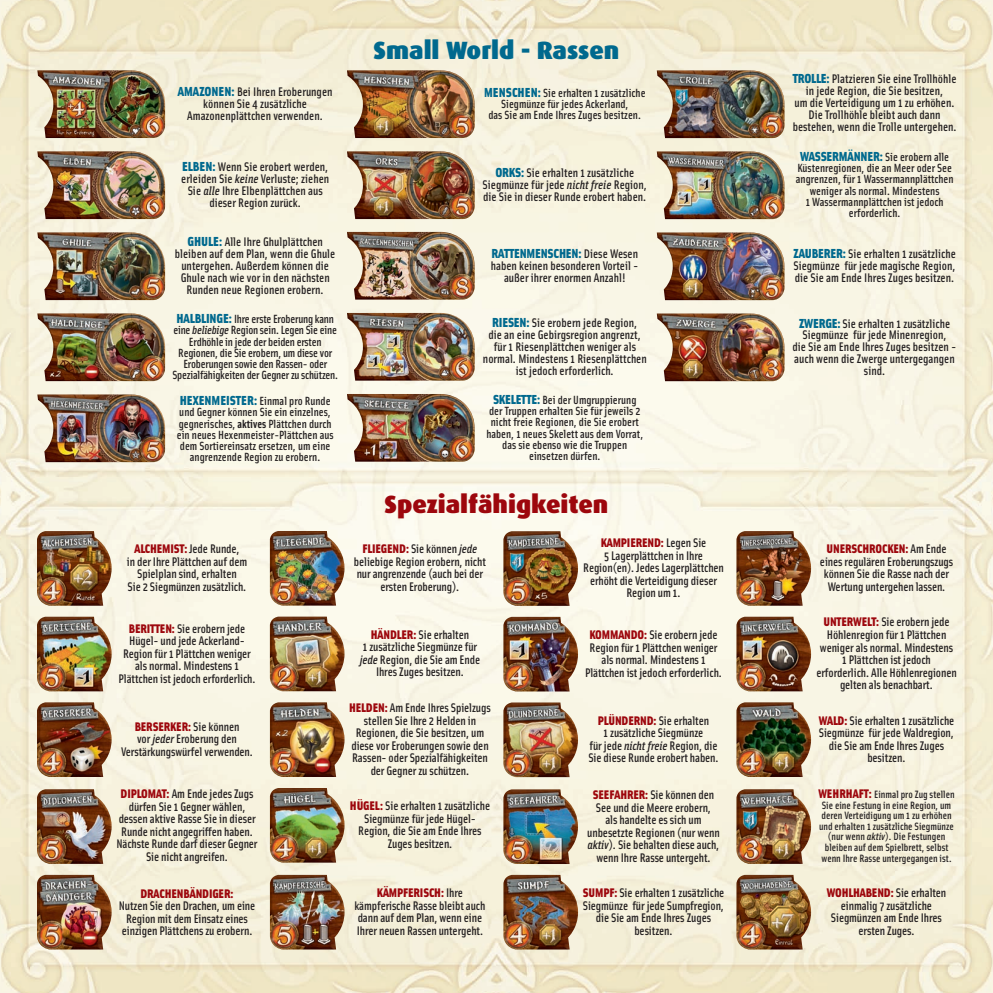
<style>
.page{position:relative;width:993px;height:993px;background:#fff}
.page>*{position:absolute;margin:0;border:0;box-sizing:border-box;transform-origin:0 0}
.t1{font:900 25px "Dax";color:#9d070d}
.t2{font:900 25px "Dax";color:#00698e}
.t3{font:900 13.12px "Solex";letter-spacing:-.015em;color:#00698e}
.t4{font:500 12.5px/12.5px "Solex";letter-spacing:-.01em;color:#231f20;text-align:center}
.t5{font:900 12.5px "Solex";letter-spacing:-.01em;color:#9d070d}
.t6{font:500 11.88px/11.2px "Solex";color:#231f20;text-align:center}
.t7{font:500 11.88px/11.2px "Solex";letter-spacing:-.02em;color:#231f20;text-align:center}
.t8{font:500 10.62px/10.6px "Solex";color:#231f20;text-align:center}
.s1{font-weight:900;font-size:13.12px;color:#00698e}
.s2{font-style:italic}
.s3{font-weight:700}
.s4{font-weight:900;color:#9d070d}
.s5{font-weight:500;font-size:12.5px;color:#231f20}
.s6{font-weight:900;font-size:12.5px;color:#9d070d}
</style>
<div class="page">
<img style="left:0;top:0;width:992px;height:992px">
<img style="left:37px;top:531px;width:75px;height:74px">
<img style="left:503px;top:874px;width:75px;height:75px">
<img style="left:270px;top:702px;width:74px;height:74px">
<img style="left:37px;top:616px;width:75px;height:75px">
<img style="left:736px;top:531px;width:74px;height:74px">
<img style="left:270px;top:787px;width:74px;height:75px">
<img style="left:37px;top:702px;width:75px;height:74px">
<img style="left:736px;top:616px;width:74px;height:75px">
<img style="left:270px;top:874px;width:74px;height:75px">
<img style="left:37px;top:788px;width:75px;height:75px">
<img style="left:736px;top:702px;width:74px;height:74px">
<img style="left:503px;top:531px;width:75px;height:74px">
<img style="left:37px;top:874px;width:75px;height:75px">
<img style="left:736px;top:788px;width:74px;height:75px">
<img style="left:503px;top:616px;width:75px;height:75px">
<img style="left:270px;top:530px;width:74px;height:75px">
<img style="left:736px;top:874px;width:74px;height:75px">
<img style="left:503px;top:702px;width:75px;height:74px">
<img style="left:270px;top:616px;width:74px;height:75px">
<img style="left:503px;top:789px;width:75px;height:74px">
<img style="left:37px;top:70px;width:128px;height:68px">
<img style="left:347px;top:232px;width:127px;height:67px">
<img style="left:37px;top:151px;width:128px;height:68px">
<img style="left:347px;top:313px;width:127px;height:67px">
<img style="left:37px;top:232px;width:128px;height:68px">
<img style="left:347px;top:394px;width:127px;height:67px">
<img style="left:37px;top:313px;width:128px;height:68px">
<img style="left:656px;top:70px;width:128px;height:68px">
<img style="left:37px;top:394px;width:128px;height:68px">
<img style="left:656px;top:151px;width:128px;height:68px">
<img style="left:347px;top:70px;width:127px;height:68px">
<img style="left:656px;top:232px;width:128px;height:68px">
<img style="left:347px;top:151px;width:127px;height:68px">
<img style="left:656px;top:313px;width:128px;height:68px">
<p class="t4" style="left:178px;top:87px;width:156px;line-height:11.9px"><span class="s1">AMAZONEN:</span> Bei Ihren Eroberungen können Sie 4 zusätzliche<br>Amazonenplättchen verwenden.</p>
<h1 class="t2" style="left:373px;top:39px;width:247px">Small World - Rassen</h1>
<p class="t6" style="left:484px;top:88px;width:163px"><span class="s1">MENSCHEN:</span> Sie erhalten 1 zusätzliche<br>Siegmünze für jedes Ackerland,<br>das Sie am Ende Ihres Zuges besitzen.</p>
<p class="t4" style="left:181px;top:162px;width:149px;line-height:11.9px"><span class="s1">ELBEN:</span> Wenn Sie erobert werden, erleiden Sie <span class="s2">keine</span> Verluste; ziehen<br>Sie <span class="s2">alle</span> Ihre Elbenplättchen aus dieser Region zurück.</p>
<p class="t4" style="left:175px;top:237px;width:162px;line-height:11.9px"><span class="s1">GHULE:</span> Alle Ihre Ghulplättchen bleiben auf dem Plan, wenn die Ghule untergehen. Außerdem können die<br>Ghule nach wie vor in den nächsten<br>Runden neue Regionen erobern.</p>
<p class="t7" style="left:172px;top:314px;width:167px"><span class="s1">HALBLINGE:</span> Ihre erste Eroberung kann eine <span class="s2">beliebige</span> Region sein. Legen Sie eine Erdhöhle in jede der beiden ersten Regionen, die Sie erobern, um diese vor Eroberungen sowie den Rassen- oder Spezialfähigkeiten der Gegner zu schützen.</p>
<p class="t6" style="left:177px;top:396px;width:158px"><span class="s1">HEXENMEISTER:</span> Einmal pro Runde und Gegner können Sie ein einzelnes, gegnerisches, <span class="s3">aktives</span> Plättchen durch ein neues Hexenmeister-Plättchen aus dem Sortiereinsatz ersetzen, um eine angrenzende Region zu erobern.</p>
<p class="t4" style="left:127px;top:543px;width:122px"><span class="s4">ALCHEMIST:</span> Jede Runde,<br>in der Ihre Plättchen auf dem<br>Spielplan sind, erhalten<br>Sie 2 Siegmünzen zusätzlich.</p>
<p class="t4" style="left:119px;top:623px;width:138px"><span class="s4">BERITTEN:</span> Sie erobern jede<br>Hügel- und jede Ackerland-<br>Region für 1 Plättchen weniger als normal. Mindestens 1<br>Plättchen ist jedoch erforderlich.</p>
<p class="t4" style="left:121px;top:721px;width:133px"><span class="s4">BERSERKER:</span> Sie können<br>vor <span class="s2">jeder</span> Eroberung den<br>Verstärkungswürfel verwenden.</p>
<p class="t4" style="left:116px;top:788px;width:142px"><span class="s4">DIPLOMAT:</span> Am Ende jedes Zugs dürfen Sie 1 Gegner wählen, dessen aktive Rasse Sie in dieser<br>Runde nicht angegriffen haben.<br>Nächste Runde darf dieser Gegner<br>Sie nicht angreifen.</p>
<p class="t5" style="left:140px;top:888px;width:95px">DRACHENBÄNDIGER:</p>
<p class="t4" style="left:119px;top:900px;width:138px">Nutzen Sie den Drachen, um eine<br>Region mit dem Einsatz eines einzigen Plättchens zu erobern.</p>
<p class="t4" style="left:482px;top:168px;width:166px;line-height:11.9px"><span class="s1">ORKS:</span> Sie erhalten 1 zusätzliche<br>Siegmünze für jede <span class="s2">nicht freie</span> Region, die Sie in dieser Runde erobert haben.</p>
<p class="t3" style="left:491px;top:249px;width:148px">RATTENMENSCHEN: <span class="s5">Diese Wesen</span></p>
<p class="t4" style="left:490px;top:260px;width:149px;line-height:11.9px">haben keinen besonderen Vorteil − außer ihrer enormen Anzahl!</p>
<p class="t4" style="left:483px;top:318px;width:165px;line-height:11.9px"><span class="s1">RIESEN:</span> Sie erobern jede Region,<br>die an eine Gebirgsregion angrenzt, für 1 Riesenplättchen weniger als normal. Mindestens 1 Riesenplättchen ist jedoch erforderlich.</p>
<p class="t6" style="left:486px;top:395px;width:158px"><span class="s1">SKELETTE:</span> Bei der Umgruppierung der Truppen erhalten Sie für jeweils 2 nicht freie Regionen, die Sie erobert haben, 1 neues Skelett aus dem Vorrat, das sie ebenso wie die Truppen einsetzen dürfen.</p>
<h1 class="t1" style="left:384px;top:493px;width:225px">Spezialfähigkeiten</h1>
<p class="t4" style="left:354px;top:543px;width:133px"><span class="s4">FLIEGEND:</span> Sie können <span class="s2">jede </span>beliebige Region erobern, nicht nur angrenzende (auch bei der ersten Eroberung).</p>
<p class="t4" style="left:359px;top:629px;width:122px"><span class="s4">HÄNDLER:</span> Sie erhalten<br>1 zusätzliche Siegmünze für <span class="s2">jede</span> Region, die Sie am Ende<br>Ihres Zuges besitzen.</p>
<p class="t4" style="left:349px;top:702px;width:143px"><span class="s4">HELDEN:</span> Am Ende Ihres Spielzugs stellen Sie Ihre 2 Helden in<br>Regionen, die Sie besitzen, um diese vor Eroberungen sowie den<br>Rassen- oder Spezialfähigkeiten der Gegner zu schützen.</p>
<p class="t4" style="left:350px;top:800px;width:142px"><span class="s4">HÜGEL:</span> Sie erhalten 1 zusätzliche<br>Siegmünze für jede Hügel-<br>Region, die Sie am Ende Ihres<br>Zuges besitzen.</p>
<p class="t4" style="left:354px;top:887px;width:132px"><span class="s4">KÄMPFERISCH:</span> Ihre kämpferische Rasse bleibt auch dann auf dem Plan, wenn eine<br>Ihrer neuen Rassen untergeht.</p>
<p class="t4" style="left:583px;top:537px;width:142px"><span class="s4">KAMPIEREND:</span> Legen Sie<br>5 Lagerplättchen in Ihre<br>Region(en). Jedes Lagerplättchen erhöht die Verteidigung dieser<br>Region um 1.</p>
<p class="t4" style="left:585px;top:629px;width:138px"><span class="s4">KOMMANDO:</span> Sie erobern jede<br>Region für 1 Plättchen weniger als normal. Mindestens 1<br>Plättchen ist jedoch erforderlich.</p>
<p class="t4" style="left:588px;top:715px;width:132px"><span class="s4">PLÜNDERND:</span> Sie erhalten<br>1 zusätzliche Siegmünze<br>für jede <span class="s2">nicht freie</span> Region, die<br>Sie diese Runde erobert haben.</p>
<p class="t4" style="left:587px;top:789px;width:134px"><span class="s4">SEEFAHRER:</span> Sie können den<br>See und die Meere erobern,<br>als handelte es sich um unbesetzte Regionen (nur wenn <span class="s2">aktiv</span>). Sie behalten diese auch, wenn Ihre Rasse untergeht.</p>
<p class="t4" style="left:582px;top:887px;width:143px"><span class="s4">SUMPF:</span> Sie erhalten 1 zusätzliche<br>Siegmünze für jede Sumpfregion, die Sie am Ende Ihres Zuges besitzen.</p>
<p class="t4" style="left:792px;top:74px;width:165px;line-height:11.9px"><span class="s1">TROLLE:</span> Platzieren Sie eine Trollhöhle in jede Region, die Sie besitzen,<br>um die Verteidigung um 1 zu erhöhen.<br>Die Trollhöhle bleibt auch dann bestehen, wenn die Trolle untergehen.</p>
<p class="t6" style="left:795px;top:152px;width:159px"><span class="s1">WASSERMÄNNER:</span> Sie erobern alle<br>Küstenregionen, die an Meer oder See angrenzen, für 1 Wassermannplättchen weniger als normal. Mindestens<br>1 Wassermannplättchen ist jedoch erforderlich.</p>
<p class="t4" style="left:793px;top:249px;width:164px;line-height:11.9px;text-align:justify"><span class="s1">ZAUBERER:</span> Sie erhalten 1 zusätzliche Siegmünze für jede magische Region, die Sie am Ende Ihres Zuges besitzen.</p>
<p class="t4" style="left:792px;top:318px;width:165px;line-height:11.9px"><span class="s1">ZWERGE:</span> Sie erhalten 1 zusätzliche<br>Siegmünze für jede Minenregion,<br>die Sie am Ende Ihres Zuges besitzen − auch wenn die Zwerge untergegangen sind.</p>
<p class="t4" style="left:819px;top:543px;width:135px"><span class="s4">UNERSCHROCKEN:</span> Am Ende eines regulären Eroberungszugs können Sie die Rasse nach der<br>Wertung untergehen lassen.</p>
<p class="t4" style="left:816px;top:617px;width:142px"><span class="s4">UNTERWELT:</span> Sie erobern jede<br>Höhlenregion für 1 Plättchen weniger als normal. Mindestens<br>1 Plättchen ist jedoch erforderlich. Alle Höhlenregionen gelten als benachbart.</p>
<p class="t4" style="left:818px;top:715px;width:137px"><span class="s4">WALD:</span> Sie erhalten 1 zusätzliche<br>Siegmünze für jede Waldregion, die Sie am Ende Ihres Zuges besitzen.</p>
<p class="t8" style="left:818px;top:789px;width:138px"><span class="s6">WEHRHAFT:</span> Einmal pro Zug stellen Sie eine Festung in eine Region, um deren Verteidigung um 1 zu erhöhen und erhalten 1 zusätzliche Siegmünze (nur wenn <span class="s2">aktiv</span>). Die Festungen bleiben auf dem Spielbrett, selbst wenn Ihre Rasse untergegangen ist.</p>
<p class="t4" style="left:826px;top:887px;width:121px"><span class="s4">WOHLHABEND:</span> Sie erhalten einmalig 7 zusätzliche<br>Siegmünzen am Ende Ihres ersten Zuges.</p>
</div>
